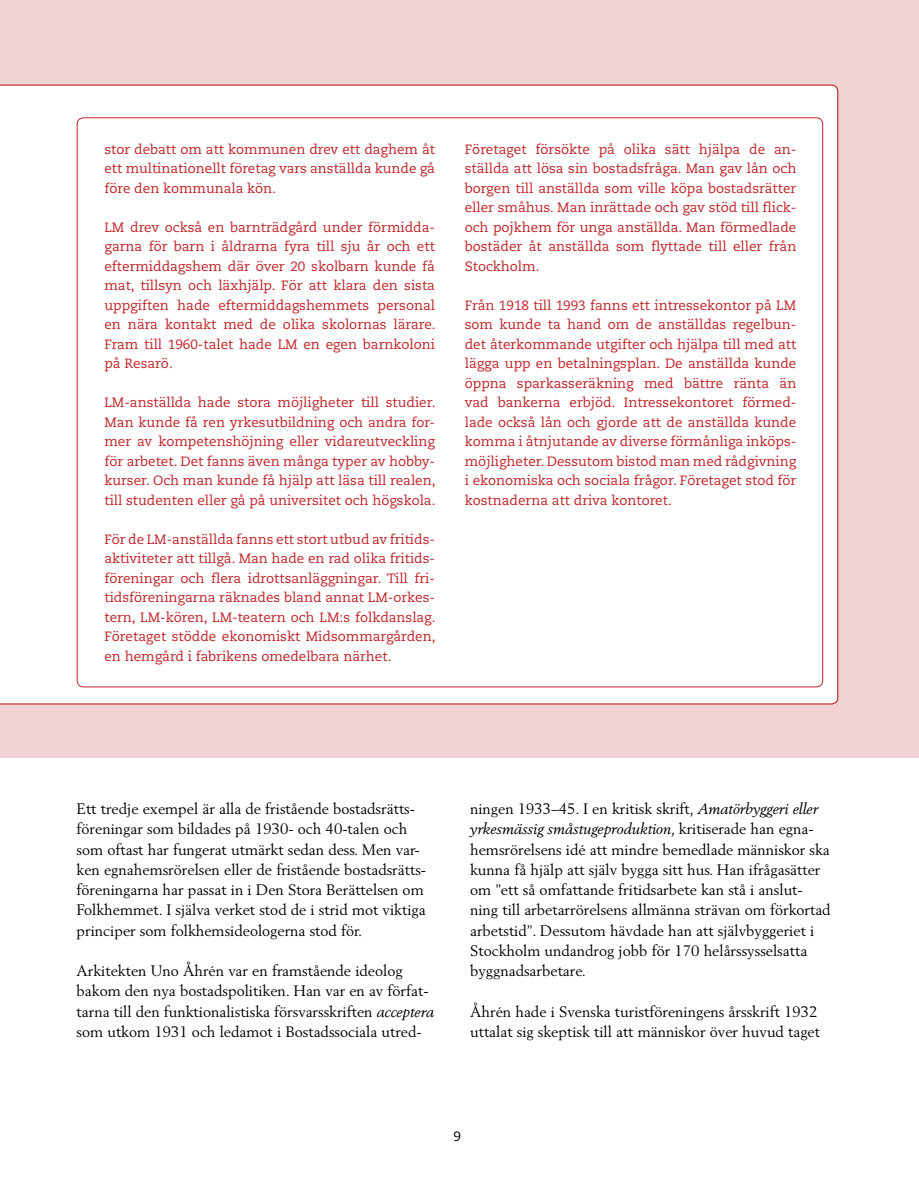
<style>
.page{position:relative;width:919px;height:1195px;background:#fff}
.page>*{position:absolute;margin:0;border:0;box-sizing:border-box;transform-origin:0 0}
.t1{font:15px/20.2px "Berling";color:#000}
.t2{font:13.5px/19.5px "Caecilia";color:#c02427;text-align:justify}
.t3{font:13.5px "Caecilia";color:#000}
.s1{font-style:italic}
</style>
<div class="page">
<div style="left:0;top:0;width:918px;height:758px;background:#f2d3d4"></div>
<div style="left:0;top:84px;width:838px;height:620px;background:#fff"></div>
<div style="left:76px;top:117px;width:747px;height:570px;background:#fff"></div>
<p class="t2" style="left:104px;top:139px;width:332px">stor debatt om att kommunen drev ett daghem åt ett multinationellt företag vars anställda kunde gå före den kommunala kön.</p>
<p class="t2" style="left:104px;top:217px;width:332px">LM drev också en barnträdgård under förmidda&shy;garna för barn i åldrarna fyra till sju år och ett eftermiddagshem där över 20 skolbarn kunde få mat, tillsyn och läxhjälp. För att klara den sista uppgiften hade eftermiddagshemmets personal en nära kontakt med de olika skolornas lärare.<br>Fram till 1960-talet hade LM en egen barnkoloni på Resarö.</p>
<p class="t2" style="left:104px;top:393px;width:332px">LM-anställda hade stora möjligheter till studier.<br>Man kunde få ren yrkesutbildning och andra for&shy;mer av kompetenshöjning eller vidareutveckling för arbetet. Det fanns även många typer av hobby&shy;kurser. Och man kunde få hjälp att läsa till realen, till studenten eller gå på universitet och högskola.</p>
<p class="t2" style="left:104px;top:529px;width:332px">För de LM-anställda fanns ett stort utbud av fritids&shy;aktiviteter att tillgå. Man hade en rad olika fritids&shy;föreningar och flera idrottsanläggningar. Till fri&shy;tidsföreningarna räknades bland annat LM-orkes&shy;tern, LM-kören, LM-teatern och LM:s folkdanslag.<br>Företaget stödde ekonomiskt Midsommargården, en hemgård i fabrikens omedelbara närhet.</p>
<p class="t2" style="left:465px;top:139px;width:333px">Företaget försökte på olika sätt hjälpa de an&shy;ställda att lösa sin bostadsfråga. Man gav lån och borgen till anställda som ville köpa bostadsrätter eller småhus. Man inrättade och gav stöd till flick&shy;och pojkhem för unga anställda. Man förmedlade bostäder åt anställda som flyttade till eller från Stockholm.</p>
<p class="t2" style="left:465px;top:295px;width:333px">Från 1918 till 1993 fanns ett intressekontor på LM som kunde ta hand om de anställdas regelbun&shy;det återkommande utgifter och hjälpa till med att lägga upp en betalningsplan. De anställda kunde öppna sparkasseräkning med bättre ränta än vad bankerna erbjöd. Intressekontoret förmed&shy;lade också lån och gjorde att de anställda kunde komma i åtnjutande av diverse förmånliga inköps&shy;möjligheter. Dessutom bistod man med rådgivning i ekonomiska och sociala frågor. Företaget stod för kostnaderna att driva kontoret.</p>
<p class="t1" style="left:77px;top:798px;width:351px">Ett tredje exempel är alla de fristående bostadsrätts&shy;föreningar som bildades på 1930- och 40-talen och som oftast har fungerat utmärkt sedan dess. Men var&shy;ken egnahemsrörelsen eller de fristående bostadsrätts&shy;föreningarna har passat in i Den Stora Berättelsen om Folkhemmet. I själva verket stod de i strid mot viktiga principer som folkhemsideologerna stod för.</p>
<p class="t1" style="left:77px;top:960px;width:359px">Arkitekten Uno Åhrén var en framstående ideolog bakom den nya bostadspolitiken. Han var en av förfat&shy;tarna till den funktionalistiska försvarsskriften <span class="s1">acceptera </span>som utkom 1931 och ledamot i Bostadssociala utred-</p>
<p class="t1" style="left:470px;top:798px;width:362px">ningen 1933–45. I en kritisk skrift, <span class="s1">Amatörbyggeri eller yrkesmässig småstugeproduktion</span>, kritiserade han egna&shy;hemsrörelsens idé att mindre bemedlade människor ska kunna få hjälp att själv bygga sitt hus. Han ifrågasätter om ”ett så omfattande fritidsarbete kan stå i anslut&shy;ning till arbetarrörelsens allmänna strävan om förkortad arbetstid”. Dessutom hävdade han att självbyggeriet i Stockholm undandrog jobb för 170 helårssysselsatta byggnadsarbetare.</p>
<p class="t1" style="left:470px;top:1001px;width:351px">Åhrén hade i Svenska turistföreningens årsskrift 1932 uttalat sig skeptisk till att människor över huvud taget</p>
<p class="t3" style="left:453px;top:1128px;width:9px">9</p>
</div>
